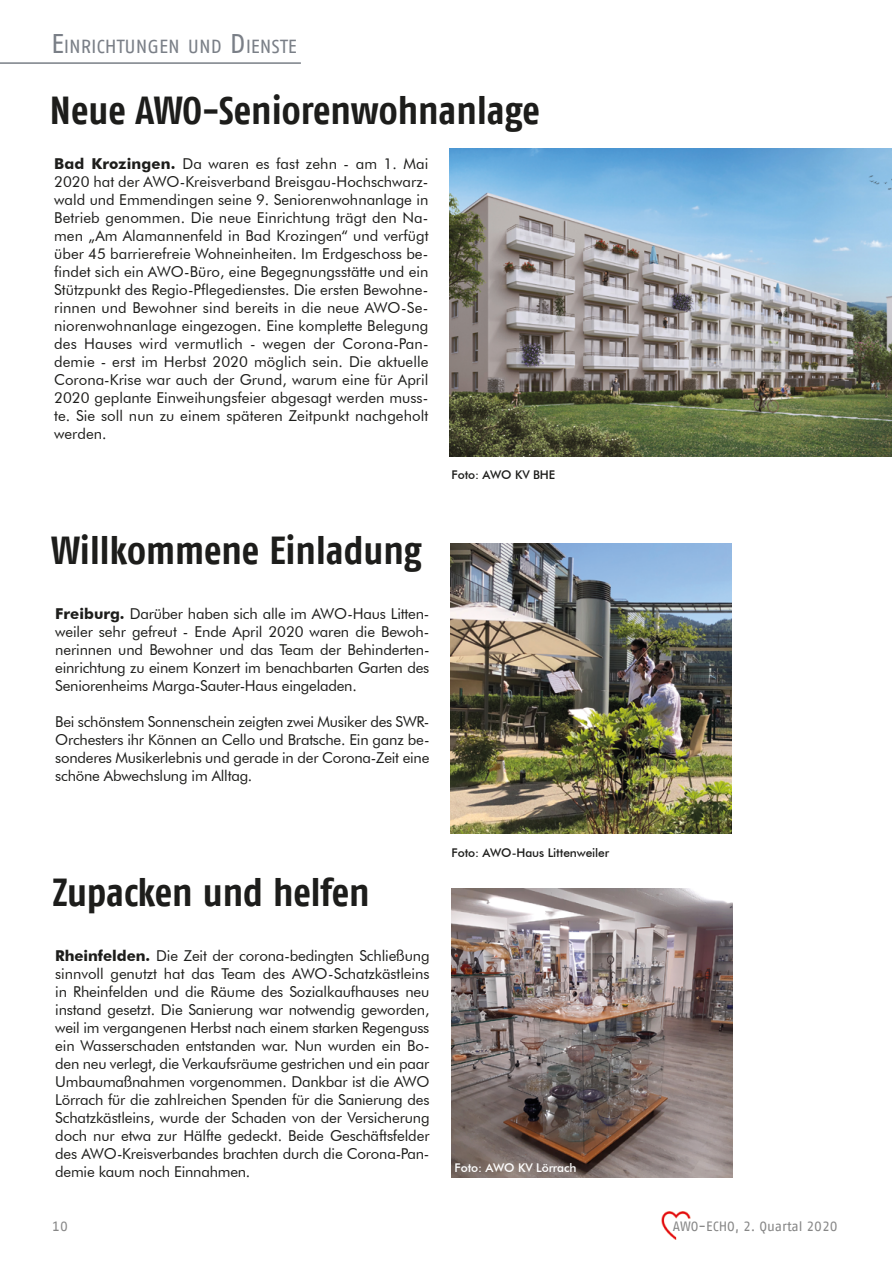
<style>
.page{position:relative;width:893px;height:1263px;background:#fff}
.page>*{position:absolute;margin:0;border:0;box-sizing:border-box;transform-origin:0 0}
.t1{font:700 39px "AWO Fago Cond";color:#1d1d1b}
.t2{font:18.9px "AWO Fago Office";color:#7a7f87}
.t3{font:15px/18px "Futura BT";letter-spacing:-.015em;color:#1d1d1b;text-align:justify}
.t4{font:13.5px "AWO Fago Office";color:#878787}
.t5{font:500 12px "Futura BT";letter-spacing:-.01em;color:#1d1d1b}
.t6{font:500 12px "Futura BT";letter-spacing:-.01em;color:#fff}
.s1{font-size:27px}
.s2{font-weight:700}
</style>
<div class="page">
<img style="left:661px;top:1212px;width:30px;height:27px">
<hr style="left:0;top:62px;width:301px;height:2px;background:#7a7f87">
<img style="left:450px;top:149px;width:442px;height:308px">
<img style="left:451px;top:544px;width:280px;height:289px">
<img style="left:451px;top:889px;width:281px;height:289px">
<p class="t2" style="left:51px;top:35px;width:245px"><span class="s1">E</span>INRICHTUNGEN UND <span class="s1">D</span> IENSTE</p>
<h1 class="t1" style="left:50px;top:87px;width:491px">Neue AWO-Seniorenwohnanlage</h1>
<p class="t3" style="left:54px;top:154px;width:376px"><span class="s2">Bad Krozingen.</span> Da waren es fast zehn - am 1. Mai 2020 hat der AWO-Kreisverband Breisgau-Hochschwarz&shy;wald und Emmendingen seine 9. Seniorenwohnanlage in Betrieb genommen. Die neue Einrichtung trägt den Na&shy;men „Am Alamannenfeld in Bad Krozingen“ und verfügt über 45 barrierefreie Wohneinheiten. Im Erdgeschoss be&shy;findet sich ein AWO-Büro, eine Begegnungsstätte und ein Stützpunkt des Regio-Pflegedienstes. Die ersten Bewohne&shy;rinnen und Bewohner sind bereits in die neue AWO-Se&shy;niorenwohnanlage eingezogen. Eine komplette Belegung des Hauses wird vermutlich - wegen der Corona-Pan&shy;demie - erst im Herbst 2020 möglich sein. Die aktuelle Corona-Krise war auch der Grund, warum eine für April 2020 geplante Einweihungsfeier abgesagt werden muss&shy;te. Sie soll nun zu einem späteren Zeitpunkt nachgeholt werden.</p>
<h1 class="t1" style="left:51px;top:527px;width:372px">Willkommene Einladung</h1>
<p class="t3" style="left:55px;top:604px;width:376px"><span class="s2">Freiburg.</span> Darüber haben sich alle im AWO-Haus Litten&shy;weiler sehr gefreut - Ende April 2020 waren die Bewoh&shy;nerinnen und Bewohner und das Team der Behinderten&shy;einrichtung zu einem Konzert im benachbarten Garten des Seniorenheims Marga-Sauter-Haus eingeladen.</p>
<p class="t3" style="left:55px;top:712px;width:376px">Bei schönstem Sonnenschein zeigten zwei Musiker des SWR-Orchesters ihr Können an Cello und Bratsche. Ein ganz be&shy;sonderes Musikerlebnis und gerade in der Corona-Zeit eine schöne Abwechslung im Alltag.</p>
<p class="t5" style="left:452px;top:467px;width:105px">Foto: AWO KV BHE</p>
<h1 class="t1" style="left:52px;top:869px;width:319px">Zupacken und helfen</h1>
<p class="t3" style="left:55px;top:946px;width:376px"><span class="s2">Rheinfelden.</span> Die Zeit der corona-bedingten Schließung sinnvoll genutzt hat das Team des AWO-Schatzkästleins in Rheinfelden und die Räume des Sozialkaufhauses neu instand gesetzt. Die Sanierung war notwendig geworden, weil im vergangenen Herbst nach einem starken Regenguss ein Wasserschaden entstanden war. Nun wurden ein Bo&shy;den neu verlegt, die Verkaufsräume gestrichen und ein paar Umbaumaßnahmen vorgenommen. Dankbar ist die AWO Lörrach für die zahlreichen Spenden für die Sanierung des Schatzkästleins, wurde der Schaden von der Versicherung doch nur etwa zur Hälfte gedeckt. Beide Geschäftsfelder des AWO-Kreisverbandes brachten durch die Corona-Pan&shy;demie kaum noch Einnahmen.</p>
<p class="t5" style="left:452px;top:846px;width:159px">Foto: AWO-Haus Littenweiler</p>
<p class="t6" style="left:455px;top:1160px;width:123px">Foto: AWO KV Lörrach</p>
<p class="t4" style="left:52px;top:1219px;width:17px">10</p>
<p class="t4" style="left:673px;top:1218px;width:166px">AWO-ECHO, 2. Quartal 2020</p>
</div>
